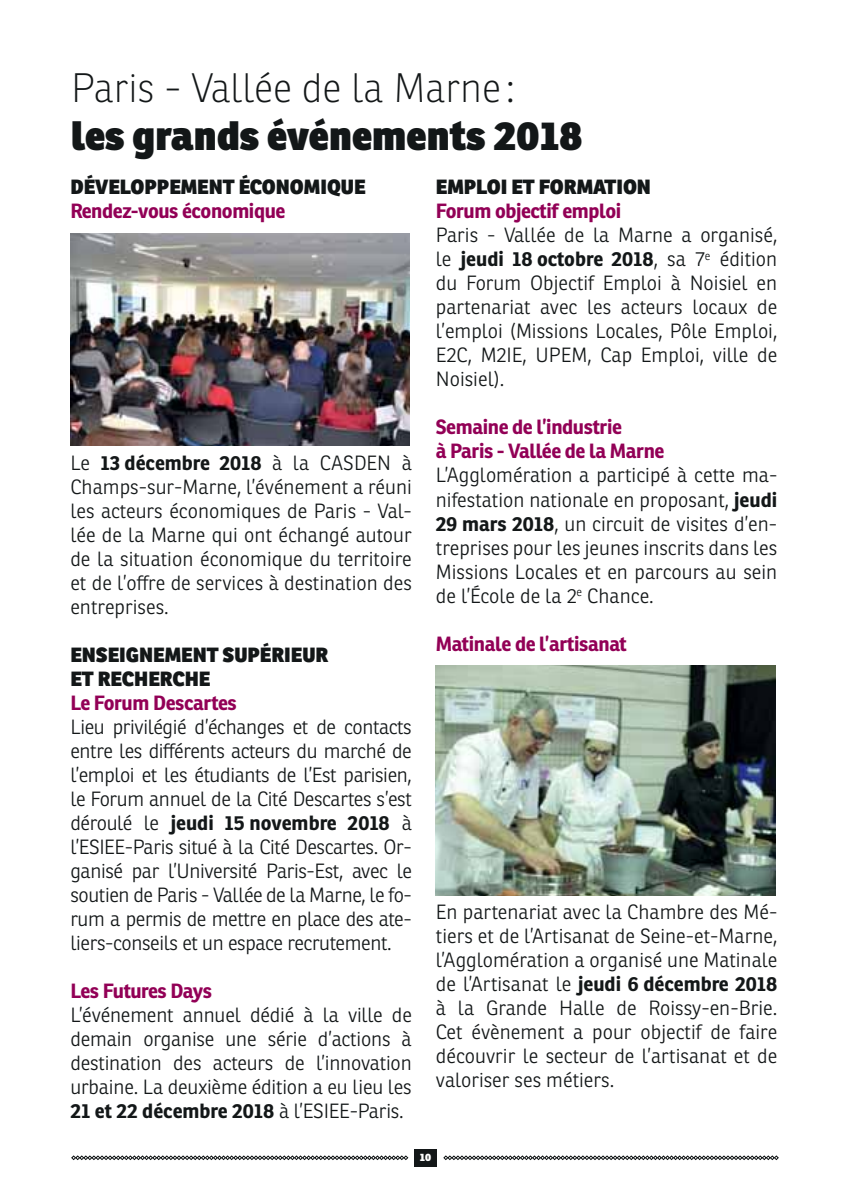
<style>
.page{position:relative;width:850px;height:1190px;background:#fff}
.page>*{position:absolute;margin:0;border:0;box-sizing:border-box;transform-origin:0 0}
.t1{font:800 40px "Ronnia";color:#131718}
.t2{font:100 40px "Ronnia";color:#131718}
.t3{font:300 20px/24px "Ronnia";color:#131718;text-align:justify}
.t4{font:700 20px/24px "Ronnia";letter-spacing:-.02em;color:#920056}
.t5{font:800 20px/24px "Ronnia";color:#131718}
.t6{font:800 10.4px "Ronnia";color:#fff}
.s1{font-weight:700}
</style>
<div class="page">
<img style="left:70px;top:234px;width:340px;height:212px">
<img style="left:436px;top:666px;width:339px;height:229px">
<div style="left:414px;top:1149px;width:23px;height:17px;background:#131718"></div>
<svg style="left:71px;top:1155px;width:337px;height:5px"></svg>
<svg style="left:443px;top:1155px;width:335px;height:5px"></svg>
<h1 class="t2" style="left:71px;top:73px;width:445px">Paris - Vallée de la Marne :</h1>
<h1 class="t1" style="left:71px;top:121px;width:512px">les grands événements 2018</h1>
<p class="t5" style="left:70px;top:178px;width:296px">DÉVELOPPEMENT ÉCONOMIQUE</p>
<p class="t4" style="left:70px;top:201px;width:216px">Rendez-vous économique</p>
<p class="t3" style="left:70px;top:452px;width:343px">Le <span class="s1">13 décembre 2018</span> à la CASDEN à Champs-sur-Marne, l’événement a réuni les acteurs économiques de Paris - Val&shy;lée de la Marne qui ont échangé autour de la situation économique du territoire et de l’offre de services à destination des entreprises.</p>
<p class="t5" style="left:70px;top:645px;width:259px">ENSEIGNEMENT SUPÉRIEUR<br>ET RECHERCHE</p>
<p class="t4" style="left:70px;top:693px;width:168px">Le Forum Descartes</p>
<p class="t3" style="left:70px;top:716px;width:343px">Lieu privilégié d’échanges et de contacts entre les différents acteurs du marché de l’emploi et les étudiants de l’Est parisien, le Forum annuel de la Cité Descartes s’est déroulé le <span class="s1">jeudi 15 novembre 2018</span> à l’ESIEE-Paris situé à la Cité Descartes. Or&shy;ganisé par l’Université Paris-Est, avec le soutien de Paris - Vallée de la Marne, le fo&shy;rum a permis de mettre en place des ate&shy;liers-conseils et un espace recrutement.</p>
<p class="t4" style="left:70px;top:981px;width:143px">Les Futures Days</p>
<p class="t3" style="left:70px;top:1004px;width:343px">L’événement annuel dédié à la ville de demain organise une série d’actions à destination des acteurs de l’innovation urbaine. La deuxième édition a eu lieu les <span class="s1">21 et 22 décembre 2018</span> à l’ESIEE-Paris.</p>
<p class="t5" style="left:436px;top:178px;width:217px">EMPLOI ET FORMATION</p>
<p class="t4" style="left:436px;top:201px;width:187px">Forum objectif emploi</p>
<p class="t3" style="left:436px;top:225px;width:343px">Paris - Vallée de la Marne a organisé, le <span class="s1">jeudi 18 octobre 2018</span>, sa 7<sup>e</sup> édition du Forum Objectif Emploi à Noisiel en partenariat avec les acteurs locaux de l’emploi (Missions Locales, Pôle Emploi, E2C, M2IE, UPEM, Cap Emploi, ville de Noisiel).</p>
<p class="t4" style="left:436px;top:417px;width:230px">Semaine de l’industrie<br>à Paris - Vallée de la Marne</p>
<p class="t3" style="left:436px;top:465px;width:343px">L’Agglomération a participé à cette ma&shy;nifestation nationale en proposant, <span class="s1">jeudi 29 mars 2018</span>, un circuit de visites d’en&shy;treprises pour les jeunes inscrits dans les Missions Locales et en parcours au sein de l’École de la 2<sup>e</sup> Chance.</p>
<p class="t4" style="left:436px;top:633px;width:192px">Matinale de l’artisanat</p>
<p class="t3" style="left:436px;top:902px;width:343px">En partenariat avec la Chambre des Mé&shy;tiers et de l’Artisanat de Seine-et-Marne, l’Agglomération a organisé une Matinale de l’Artisanat le <span class="s1">jeudi 6 décembre 2018 </span>à la Grande Halle de Roissy-en-Brie.<br>Cet évènement a pour objectif de faire découvrir le secteur de l’artisanat et de valoriser ses métiers.</p>
<p class="t6" style="left:420px;top:1153px;width:13px">10</p>
</div>
